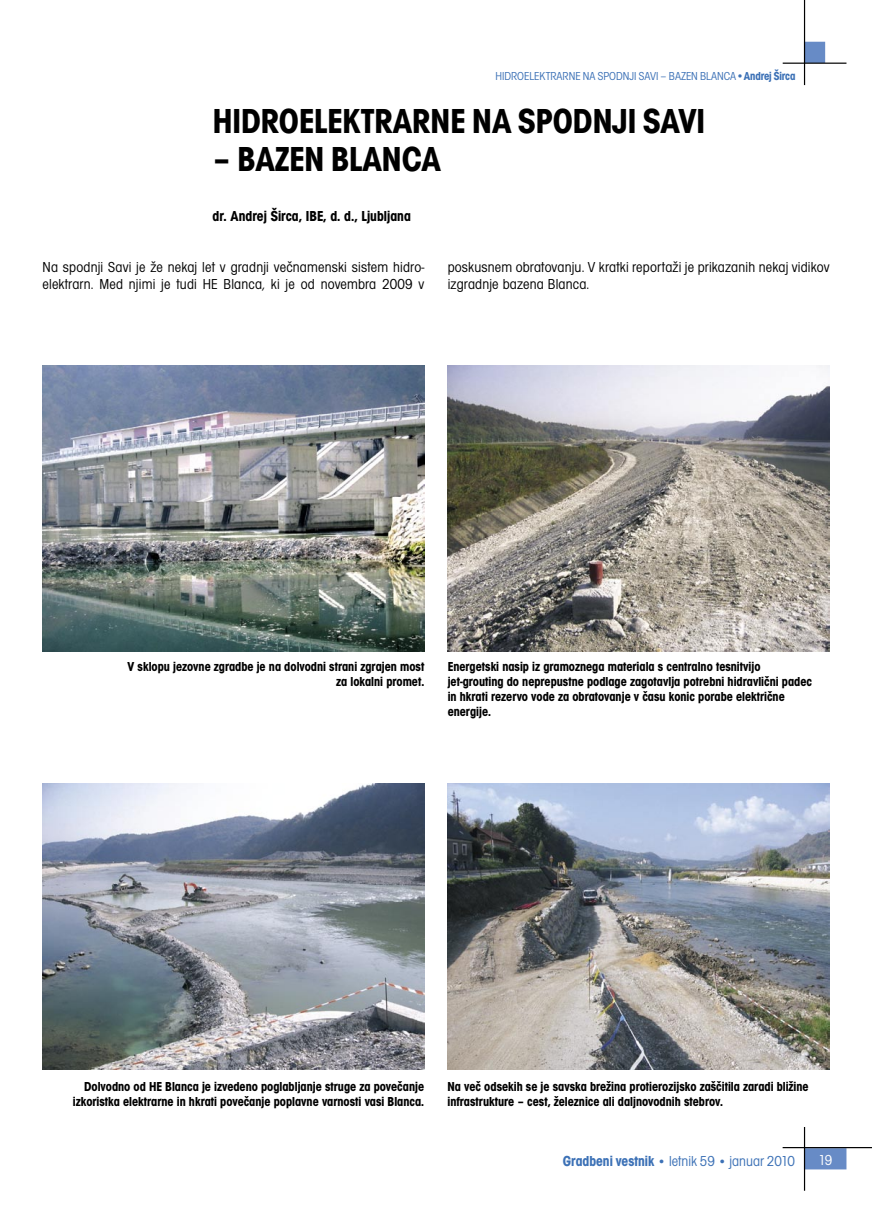
<style>
.page{position:relative;width:872px;height:1212px;background:#fff}
.page>*{position:absolute;margin:0;border:0;box-sizing:border-box;transform-origin:0 0}
._24_25{font:700 condensed 36px "Avant Gar Got Itc TEE";color:#000}
.Osnovni_tekst{font:condensed 15px/17.2px "Avant Gar Got Itc TEE";letter-spacing:.01em;color:#000}
.t1{font:condensed 15px "Avant Gar Got Itc TEE";color:#3c71b6}
.Osnovni_tekst-2{font:700 condensed 15px "Avant Gar Got Itc TEE";color:#000}
.t2{font:condensed 15px "Avant Gar Got Itc TEE";color:#fff}
.Podpisi{font:700 condensed 13.5px/15px "Avant Gar Got Itc TEE";color:#000;text-align:right}
.t3{font:condensed 12px "Avant Gar Got Itc TEE";color:#3c71b6}
.s1{font-weight:700}
.s2{font-weight:700;font-size:13.5px}
</style>
<div class="page">
<div style="left:804px;top:1149px;width:41px;height:20px;background:#678bc6"></div>
<div style="left:804px;top:1148px;width:42px;height:21px;border:2px solid #678bc6"></div>
<hr style="left:782px;top:1147px;width:90px;height:1px;background:#000">
<hr style="left:804px;top:1127px;width:1px;height:64px;background:#000">
<div style="left:804px;top:42px;width:20px;height:20px;background:#678bc6"></div>
<div style="left:804px;top:42px;width:21px;height:21px;border:2px solid #678bc6"></div>
<hr style="left:782px;top:63px;width:64px;height:1px;background:#000">
<hr style="left:804px;top:0;width:1px;height:85px;background:#000">
<img style="left:43px;top:365px;width:381px;height:286px">
<img style="left:448px;top:365px;width:381px;height:286px">
<img style="left:43px;top:784px;width:381px;height:286px">
<img style="left:448px;top:784px;width:381px;height:286px">
<p class="t3" style="left:495px;top:70px;width:301px">HIDROELEKTRARNE NA SPODNJI SAVI – BAZEN BLANCA•<span class="s1">Andrej Širca</span></p>
<p class="_24_25" style="left:213px;top:100px;width:494px">HIDROELEKTRARNE NA SPODNJI SAVI</p>
<p class="_24_25" style="left:213px;top:138px;width:230px">– BAZEN BLANCA</p>
<p class="Osnovni_tekst-2" style="left:213px;top:207px;width:200px">dr. Andrej Širca, IBE, d. d., Ljubljana</p>
<p class="Osnovni_tekst" style="left:448px;top:259px;width:383px">poskusnem obratovanju. V kratki reportaži je prikazanih nekaj vidikov izgradnje bazena Blanca.</p>
<p class="Osnovni_tekst" style="left:43px;top:259px;width:383px">Na spodnji Savi je že nekaj let v gradnji večnamenski sistem hidro&shy;elektrarn. Med njimi je tudi HE Blanca, ki je od novembra 2009 v</p>
<p class="Podpisi" style="left:128px;top:659px;width:298px">V sklopu jezovne zgradbe je na dolvodni strani zgrajen most za lokalni promet.</p>
<p class="Podpisi" style="left:448px;top:659px;width:366px;text-align:left">Energetski nasip iz gramoznega materiala s centralno tesnitvijo jet-grouting do neprepustne podlage zagotavlja potrebni hidravlični padec in hkrati rezervo vode za obratovanje v času konic porabe električne energije.</p>
<p class="Podpisi" style="left:73px;top:1078px;width:353px">Dolvodno od HE Blanca je izvedeno poglabljanje struge za povečanje izkoristka elektrarne in hkrati povečanje poplavne varnosti vasi Blanca.</p>
<p class="Podpisi" style="left:447px;top:1078px;width:363px;text-align:left">Na več odsekih se je savska brežina protierozijsko zaščitila zaradi bližine infrastrukture – cest, železnice ali daljnovodnih stebrov.</p>
<p class="t1" style="left:563px;top:1152px;width:233px"><span class="s1">Gradbeni vestnik</span> <span class="s2">•</span> letnik 59 <span class="s2">•</span> januar 2010</p>
<p class="t2" style="left:818px;top:1152px;width:16px">19</p>
</div>
